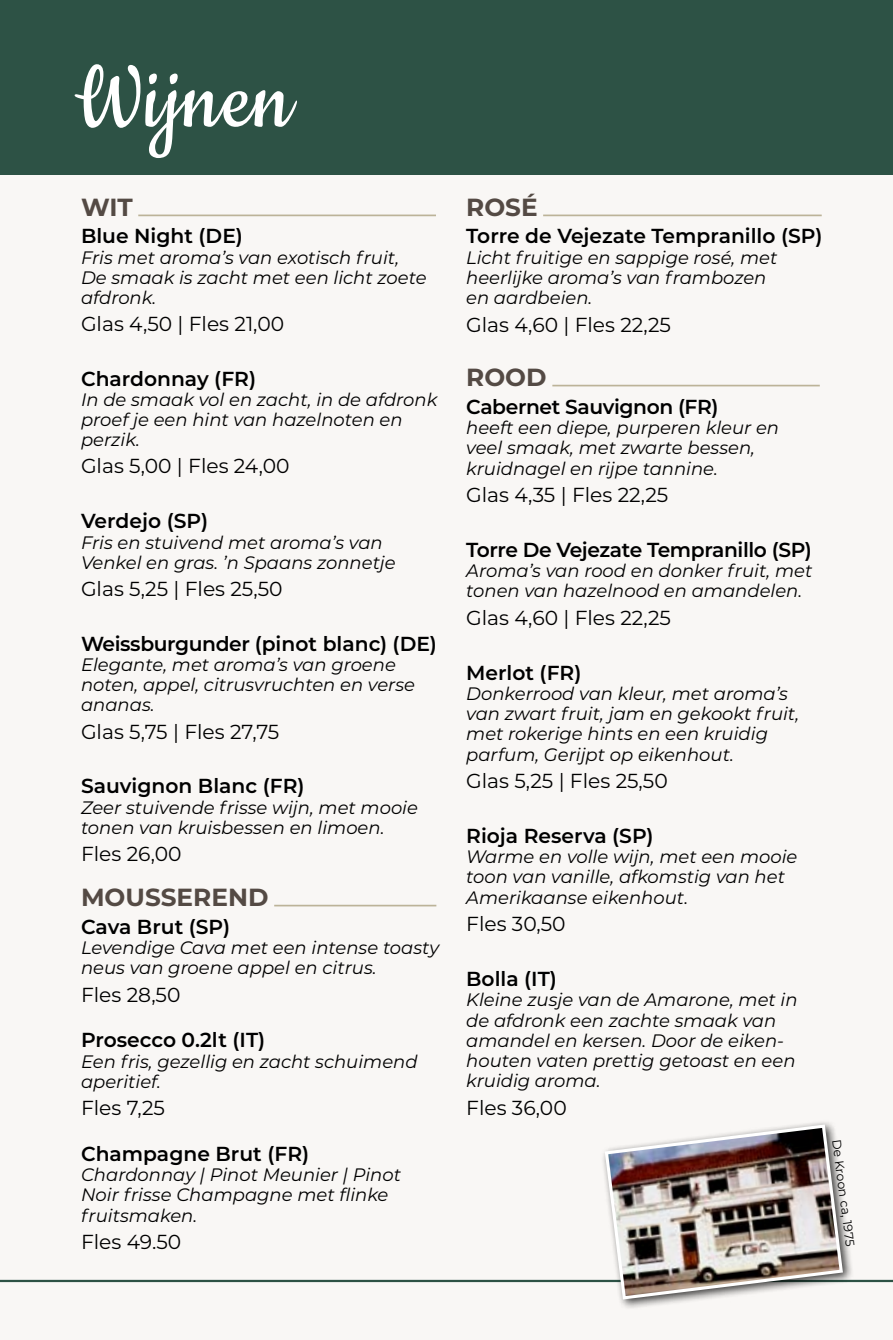
<style>
.page{position:relative;width:893px;height:1340px;background:#fff}
.page>*{position:absolute;margin:0;border:0;box-sizing:border-box;transform-origin:0 0}
.t1{font:99px "Cookie";letter-spacing:.025em;color:#fff}
.t2{font:700 24.75px "Montserrat";color:#544a44}
.t3{font:20.25px "Montserrat";color:#000}
.t4{font:600 20.25px "Montserrat";color:#000}
.t5{font:600 20.25px "Montserrat";letter-spacing:-.02em;color:#000}
.t6{font:italic 18px/20.2px "Montserrat";color:#000}
.t7{font:12.38px "Montserrat";color:#000}
</style>
<div class="page">
<div style="left:0;top:0;width:893px;height:1339px;background:#f9f7f5"></div>
<div style="left:0;top:0;width:893px;height:174px;background:#2d5245"></div>
<hr style="left:138px;top:214px;width:298px;height:2px;background:#bcb398">
<hr style="left:274px;top:904px;width:162px;height:2px;background:#bcb398">
<hr style="left:543px;top:214px;width:279px;height:2px;background:#bcb398">
<hr style="left:552px;top:385px;width:268px;height:1px;background:#bcb398">
<hr style="left:0;top:1279px;width:893px;height:2px;background:#2d5245">
<div style="left:600px;top:1119px;width:253px;height:190px;background:#000;opacity:.75"></div>
<img style="left:603px;top:1122px;width:242px;height:179px">
<h1 class="t1" style="left:75px;top:48px;width:219px">Wijnen</h1>
<h2 class="t2" style="left:81px;top:190px;width:53px">WIT</h2>
<p class="t4" style="left:81px;top:222px;width:163px">Blue Night (DE)</p>
<p class="t6" style="left:81px;top:246px;width:347px">Fris met aroma’s van exotisch fruit,<br>De smaak is zacht met een licht zoete afdronk.</p>
<p class="t3" style="left:81px;top:310px;width:205px">Glas 4,50 | Fles 21,00</p>
<p class="t4" style="left:81px;top:364px;width:177px">Chardonnay (FR)</p>
<p class="t6" style="left:81px;top:388px;width:358px">In de smaak vol en zacht, in de afdronk proef je een hint van hazelnoten en perzik.</p>
<p class="t3" style="left:81px;top:452px;width:210px">Glas 5,00 | Fles 24,00</p>
<p class="t4" style="left:81px;top:506px;width:129px">Verdejo (SP)</p>
<p class="t6" style="left:81px;top:531px;width:316px">Fris en stuivend met aroma’s van<br>Venkel en gras. ’n Spaans zonnetje</p>
<p class="t3" style="left:81px;top:574px;width:203px">Glas 5,25 | Fles 25,50</p>
<p class="t5" style="left:81px;top:629px;width:357px">Weissburgunder (pinot blanc) (DE)</p>
<p class="t6" style="left:81px;top:654px;width:336px">Elegante, met aroma’s van groene noten, appel, citrusvruchten en verse ananas.</p>
<p class="t3" style="left:81px;top:717px;width:200px">Glas 5,75 | Fles 27,75</p>
<p class="t4" style="left:81px;top:772px;width:225px">Sauvignon Blanc (FR)</p>
<p class="t6" style="left:81px;top:796px;width:338px">Zeer stuivende frisse wijn, met mooie tonen van kruisbessen en limoen.</p>
<p class="t3" style="left:81px;top:839px;width:102px">Fles 26,00</p>
<h2 class="t2" style="left:81px;top:879px;width:189px">MOUSSEREND</h2>
<p class="t4" style="left:81px;top:912px;width:151px">Cava Brut (SP)</p>
<p class="t6" style="left:81px;top:937px;width:360px">Levendige Cava met een intense toasty neus van groene appel en citrus.</p>
<p class="t3" style="left:81px;top:980px;width:101px">Fles 28,50</p>
<p class="t4" style="left:81px;top:1025px;width:186px">Prosecco 0.2lt (IT)</p>
<p class="t6" style="left:81px;top:1050px;width:338px">Een fris, gezellig en zacht schuimend aperitief.</p>
<p class="t3" style="left:81px;top:1094px;width:86px">Fles 7,25</p>
<p class="t4" style="left:81px;top:1139px;width:230px">Champagne Brut (FR)</p>
<p class="t6" style="left:81px;top:1163px;width:322px">Chardonnay | Pinot Meunier | Pinot<br>Noir frisse Champagne met flinke fruitsmaken.</p>
<p class="t3" style="left:81px;top:1227px;width:102px">Fles 49.50</p>
<h2 class="t2" style="left:466px;top:190px;width:73px">ROSÉ</h2>
<p class="t4" style="left:466px;top:222px;width:358px">Torre de Vejezate Tempranillo (SP)</p>
<p class="t6" style="left:466px;top:246px;width:313px">Licht fruitige en sappige rosé, met heerlijke aroma’s van frambozen en aardbeien.</p>
<p class="t3" style="left:466px;top:310px;width:206px">Glas 4,60 | Fles 22,25</p>
<h2 class="t2" style="left:466px;top:360px;width:82px">ROOD</h2>
<p class="t5" style="left:466px;top:392px;width:254px">Cabernet Sauvignon (FR)</p>
<p class="t6" style="left:466px;top:417px;width:314px">heeft een diepe, purperen kleur en veel smaak, met zwarte bessen, kruidnagel en rijpe tannine.</p>
<p class="t3" style="left:466px;top:480px;width:204px">Glas 4,35 | Fles 22,25</p>
<p class="t5" style="left:466px;top:535px;width:347px">Torre De Vejezate Tempranillo (SP)</p>
<p class="t6" style="left:466px;top:559px;width:348px">Aroma’s van rood en donker fruit, met tonen van hazelnood en amandelen.</p>
<p class="t3" style="left:466px;top:603px;width:206px">Glas 4,60 | Fles 22,25</p>
<p class="t4" style="left:466px;top:658px;width:117px">Merlot (FR)</p>
<p class="t6" style="left:466px;top:682px;width:335px">Donkerrood van kleur, met aroma’s van zwart fruit, jam en gekookt fruit, met rokerige hints en een kruidig parfum, Gerijpt op eikenhout.</p>
<p class="t3" style="left:466px;top:767px;width:203px">Glas 5,25 | Fles 25,50</p>
<p class="t4" style="left:466px;top:821px;width:189px">Rioja Reserva (SP)</p>
<p class="t6" style="left:466px;top:846px;width:333px">Warme en volle wijn, met een mooie toon van vanille, afkomstig van het<br>Amerikaanse eikenhout.</p>
<p class="t3" style="left:466px;top:910px;width:101px">Fles 30,50</p>
<p class="t4" style="left:466px;top:964px;width:92px">Bolla (IT)</p>
<p class="t6" style="left:466px;top:989px;width:333px">Kleine zusje van de Amarone, met in de afdronk een zachte smaak van amandel en kersen. Door de eiken&shy;houten vaten prettig getoast en een kruidig aroma.</p>
<p class="t3" style="left:466px;top:1093px;width:102px">Fles 36,00</p>
<p class="t7" style="left:844px;top:1138px;width:109px;rotate:82deg">De Kroon ca, 1975</p>
</div>
